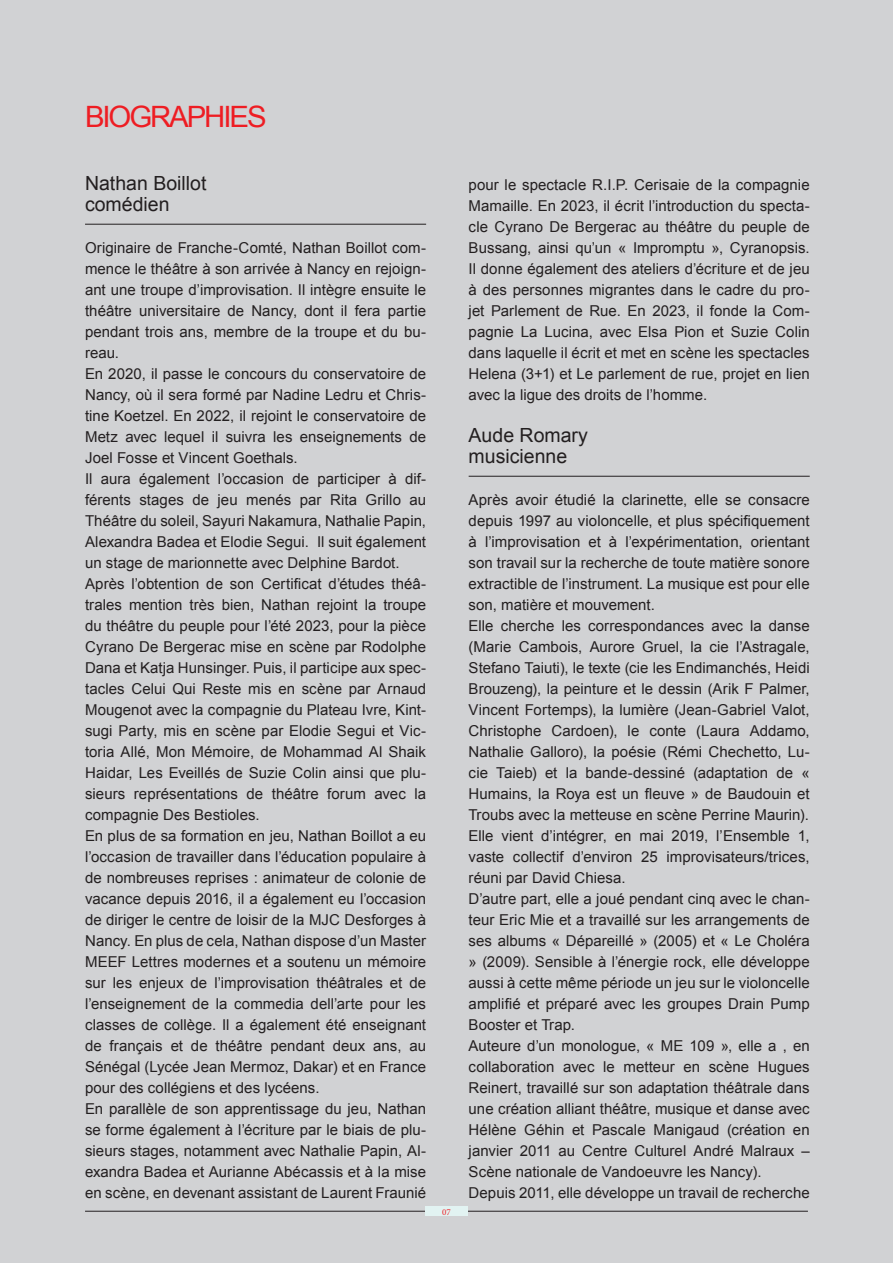
<style>
.page{position:relative;width:893px;height:1263px;background:#d1d2d4}
.page>*{position:absolute;margin:0;border:0;box-sizing:border-box;transform-origin:0 0}
.t1{font:29.4px "Arial";letter-spacing:-.07em;color:#ee1d23}
.t2{font:19.5px/21px "Arial";color:#231f20}
.t3{font:15px/21px "Arial";letter-spacing:.005em;color:#231f20}
.t4{font:9px "Minion Pro";color:#ee1d23}
</style>
<div class="page">
<hr style="left:85px;top:224px;width:341px;height:1px;background:#231f20">
<hr style="left:469px;top:476px;width:341px;height:1px;background:#231f20">
<hr style="left:85px;top:1211px;width:723px;height:1px;background:#231f20">
<div style="left:425px;top:1207px;width:43px;height:9px;background:#e2f3f2"></div>
<h1 class="t1" style="left:85px;top:97px;width:183px">BIOGRAPHIES</h1>
<h2 class="t2" style="left:85px;top:173px;width:123px">Nathan Boillot comédien</h2>
<p class="t3" style="left:85px;top:237px;width:343px">Originaire de Franche-Comté, Nathan Boillot com&shy;mence le théâtre à son arrivée à Nancy en rejoign&shy;ant une troupe d’improvisation. Il intègre ensuite le théâtre universitaire de Nancy, dont il fera partie pendant trois ans, membre de la troupe et du bu&shy;reau.<br>En 2020, il passe le concours du conservatoire de Nancy, où il sera formé par Nadine Ledru et Chris&shy;tine Koetzel. En 2022, il rejoint le conservatoire de Metz avec lequel il suivra les enseignements de Joel Fosse et Vincent Goethals.<br>Il aura également l’occasion de participer à dif&shy;férents stages de jeu menés par Rita Grillo au Théâtre du soleil, Sayuri Nakamura, Nathalie Papin, Alexandra Badea et Elodie Segui. Il suit également un stage de marionnette avec Delphine Bardot.<br>Après l’obtention de son Certificat d’études théâ&shy;trales mention très bien, Nathan rejoint la troupe du théâtre du peuple pour l’été 2023, pour la pièce Cyrano De Bergerac mise en scène par Rodolphe Dana et Katja Hunsinger. Puis, il participe aux spec&shy;tacles Celui Qui Reste mis en scène par Arnaud Mougenot avec la compagnie du Plateau Ivre, Kint&shy;sugi Party, mis en scène par Elodie Segui et Vic&shy;toria Allé, Mon Mémoire, de Mohammad Al Shaik Haidar, Les Eveillés de Suzie Colin ainsi que plu&shy;sieurs représentations de théâtre forum avec la compagnie Des Bestioles.<br>En plus de sa formation en jeu, Nathan Boillot a eu l’occasion de travailler dans l’éducation populaire à de nombreuses reprises : animateur de colonie de vacance depuis 2016, il a également eu l’occasion de diriger le centre de loisir de la MJC Desforges à Nancy. En plus de cela, Nathan dispose d’un Master MEEF Lettres modernes et a soutenu un mémoire sur les enjeux de l’improvisation théâtrales et de l’enseignement de la commedia dell’arte pour les classes de collège. Il a également été enseignant de français et de théâtre pendant deux ans, au Sénégal (Lycée Jean Mermoz, Dakar) et en France pour des collégiens et des lycéens.<br>En parallèle de son apprentissage du jeu, Nathan se forme également à l’écriture par le biais de plu&shy;sieurs stages, notamment avec Nathalie Papin, Al&shy;exandra Badea et Aurianne Abécassis et à la mise en scène, en devenant assistant de Laurent Fraunié</p>
<p class="t4" style="left:442px;top:1206px;width:10px">07</p>
<p class="t3" style="left:469px;top:174px;width:343px;text-align:justify">pour le spectacle R.I.P. Cerisaie de la compagnie Mamaille. En 2023, il écrit l’introduction du specta&shy;cle Cyrano De Bergerac au théâtre du peuple de Bussang, ainsi qu’un « Impromptu », Cyranopsis.<br>Il donne également des ateliers d’écriture et de jeu à des personnes migrantes dans le cadre du pro&shy;jet Parlement de Rue. En 2023, il fonde la Com&shy;pagnie La Lucina, avec Elsa Pion et Suzie Colin dans laquelle il écrit et met en scène les spectacles Helena (3+1) et Le parlement de rue, projet en lien avec la ligue des droits de l’homme.</p>
<h2 class="t2" style="left:469px;top:425px;width:121px">Aude Romary musicienne</h2>
<p class="t3" style="left:469px;top:489px;width:343px">Après avoir étudié la clarinette, elle se consacre depuis 1997 au violoncelle, et plus spécifiquement à l’improvisation et à l’expérimentation, orientant son travail sur la recherche de toute matière sonore extractible de l’instrument. La musique est pour elle son, matière et mouvement.<br>Elle cherche les correspondances avec la danse (Marie Cambois, Aurore Gruel, la cie l’Astragale, Stefano Taiuti), le texte (cie les Endimanchés, Heidi Brouzeng), la peinture et le dessin (Arik F Palmer, Vincent Fortemps), la lumière (Jean-Gabriel Valot, Christophe Cardoen), le conte (Laura Addamo, Nathalie Galloro), la poésie (Rémi Chechetto, Lu&shy;cie Taieb) et la bande-dessiné (adaptation de « Humains, la Roya est un fleuve » de Baudouin et Troubs avec la metteuse en scène Perrine Maurin).<br>Elle vient d’intégrer, en mai 2019, l’Ensemble 1, vaste collectif d’environ 25 improvisateurs/trices, réuni par David Chiesa.<br>D’autre part, elle a joué pendant cinq avec le chan&shy;teur Eric Mie et a travaillé sur les arrangements de ses albums « Dépareillé » (2005) et « Le Choléra » (2009). Sensible à l’énergie rock, elle développe aussi à cette même période un jeu sur le violoncelle amplifié et préparé avec les groupes Drain Pump Booster et Trap.<br>Auteure d’un monologue, « ME 109 », elle a , en collaboration avec le metteur en scène Hugues Reinert, travaillé sur son adaptation théâtrale dans une création alliant théâtre, musique et danse avec Hélène Géhin et Pascale Manigaud (création en janvier 2011 au Centre Culturel André Malraux – Scène nationale de Vandoeuvre les Nancy).<br>Depuis 2011, elle développe un travail de recherche</p>
</div>
